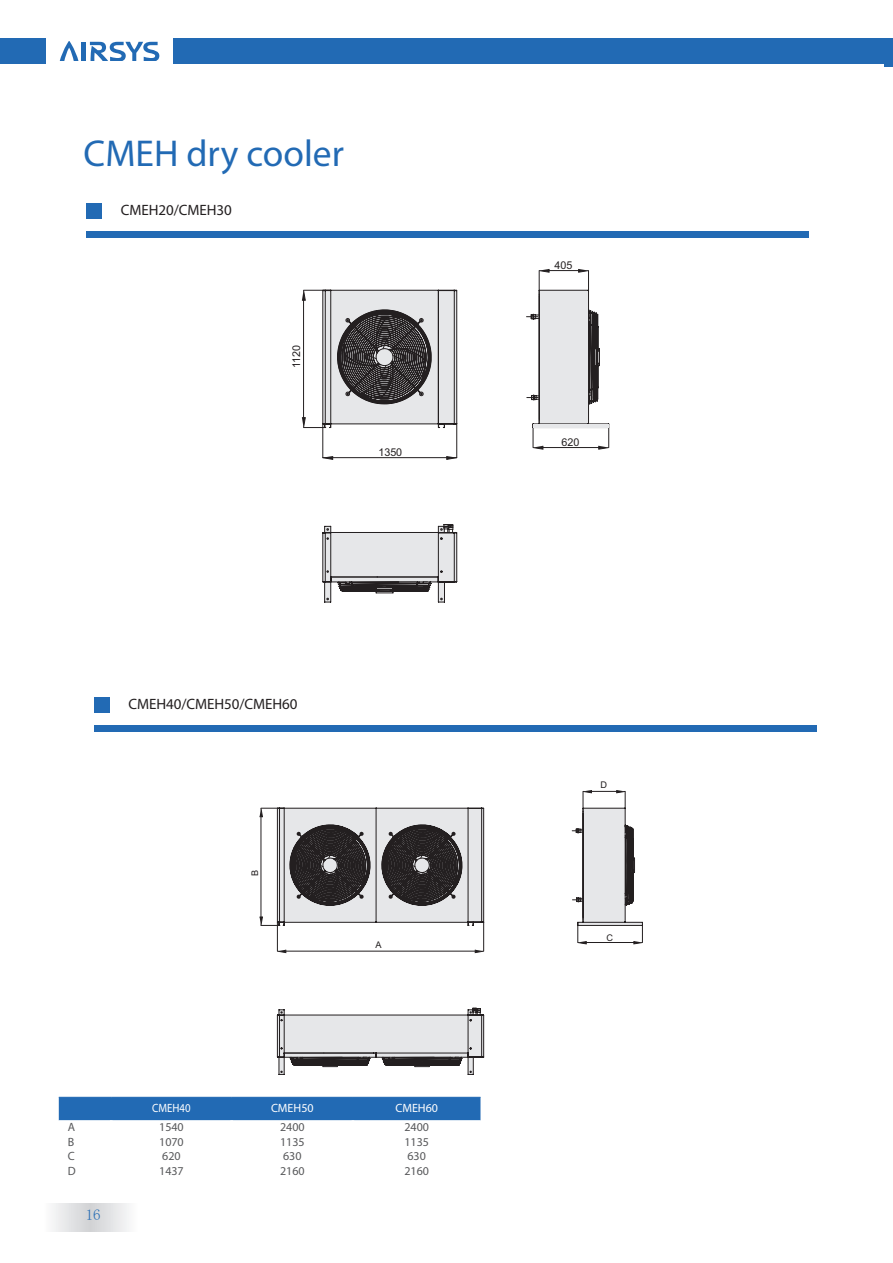
<style>
.page{position:relative;width:893px;height:1263px;background:#fff}
.page>*{position:absolute;margin:0;border:0;box-sizing:border-box;transform-origin:0 0}
.t1{font:37.5px "Myriad Pro";color:#226ab4}
.t2{font:15px "Myriad Pro";letter-spacing:-.005em;color:#231f20}
.t3{font:15px "Sim Sun";color:#226ab4}
.t4{font:12px "Myriad Pro";color:#57585a}
.t5{font:12px "Myriad Pro";color:#fff}
.t6{font:12px "Myriad Pro";color:#fff;scale:.9 1}
.t7{font:10.8px "Arial";color:#231f20}
.t8{font:9.15px "Arial";color:#231f20}
</style>
<div class="page">
<svg style="left:53px;top:1203px;width:76px;height:29px"></svg>
<div style="left:193px;top:38px;width:700px;height:26px;background:#226ab4"></div>
<div style="left:173px;top:38px;width:58px;height:26px;background:#226ab4"></div>
<div style="left:0;top:38px;width:46px;height:26px;background:#226ab4"></div>
<div style="left:81px;top:42px;width:5px;height:19px;background:#226ab4"></div>
<svg style="left:60px;top:42px;width:19px;height:19px"></svg>
<svg style="left:90px;top:42px;width:69px;height:19px"></svg>
<div style="left:86px;top:231px;width:723px;height:6px;background:#226ab4"></div>
<div style="left:86px;top:203px;width:16px;height:16px;background:#226ab4"></div>
<hr style="left:323px;top:424px;width:1px;height:34px;background:#231f20">
<svg style="left:301px;top:289px;width:157px;height:139px"></svg>
<svg style="left:530px;top:269px;width:79px;height:181px"></svg>
<svg style="left:324px;top:316px;width:215px;height:144px"></svg>
<svg style="left:322px;top:524px;width:136px;height:78px"></svg>
<hr style="left:323px;top:457px;width:134px;height:1px;background:#231f20">
<hr style="left:533px;top:424px;width:76px;height:3px;background:#e6e7e9">
<div style="left:94px;top:725px;width:723px;height:6px;background:#226ab4"></div>
<div style="left:94px;top:697px;width:16px;height:16px;background:#226ab4"></div>
<svg style="left:259px;top:807px;width:226px;height:146px"></svg>
<svg style="left:575px;top:790px;width:68px;height:155px"></svg>
<svg style="left:288px;top:830px;width:295px;height:124px"></svg>
<svg style="left:277px;top:1007px;width:208px;height:68px"></svg>
<div style="left:59px;top:1098px;width:421px;height:23px;background:#226ab4"></div>
<hr style="left:59px;top:1097px;width:52px;height:1px;background:#226ab4">
<hr style="left:111px;top:1097px;width:121px;height:1px;background:#226ab4">
<hr style="left:232px;top:1097px;width:121px;height:1px;background:#226ab4">
<hr style="left:353px;top:1097px;width:127px;height:1px;background:#226ab4">
<div style="left:885px;top:41px;width:8px;height:26px;background:#226ab4"></div>
<p class="t1" style="left:84px;top:130px;width:262px">CMEH dry cooler</p>
<p class="t2" style="left:121px;top:200px;width:112px">CMEH20/CMEH30</p>
<p class="t7" style="left:289px;top:368px;width:25px;rotate:-90deg">1120</p>
<p class="t7" style="left:378px;top:445px;width:25px">1350</p>
<p class="t2" style="left:129px;top:694px;width:170px">CMEH40/CMEH50/CMEH60</p>
<p class="t8" style="left:249px;top:875px;width:8px;rotate:-90deg">B</p>
<p class="t8" style="left:375px;top:939px;width:8px">A</p>
<p class="t6" style="left:152px;top:1101px;width:44px">CMEH40</p>
<p class="t5" style="left:271px;top:1101px;width:44px">CMEH50</p>
<p class="t5" style="left:395px;top:1101px;width:44px">CMEH60</p>
<p class="t4" style="left:68px;top:1120px;width:9px">A</p>
<p class="t4" style="left:159px;top:1120px;width:26px">1540</p>
<p class="t4" style="left:280px;top:1120px;width:26px">2400</p>
<p class="t4" style="left:404px;top:1120px;width:26px">2400</p>
<p class="t4" style="left:68px;top:1134px;width:8px">B</p>
<p class="t4" style="left:159px;top:1134px;width:26px">1070</p>
<p class="t4" style="left:280px;top:1134px;width:26px">1135</p>
<p class="t4" style="left:404px;top:1134px;width:26px">1135</p>
<p class="t4" style="left:68px;top:1149px;width:8px">C</p>
<p class="t4" style="left:162px;top:1149px;width:20px">620</p>
<p class="t4" style="left:283px;top:1149px;width:20px">630</p>
<p class="t4" style="left:407px;top:1149px;width:20px">630</p>
<p class="t4" style="left:68px;top:1163px;width:9px">D</p>
<p class="t4" style="left:159px;top:1163px;width:26px">1437</p>
<p class="t4" style="left:280px;top:1163px;width:26px">2160</p>
<p class="t4" style="left:404px;top:1163px;width:26px">2160</p>
<p class="t3" style="left:86px;top:1207px;width:16px">16</p>
<p class="t7" style="left:555px;top:258px;width:19px">405</p>
<p class="t7" style="left:561px;top:435px;width:19px">620</p>
<p class="t8" style="left:601px;top:779px;width:8px">D</p>
<p class="t8" style="left:607px;top:932px;width:8px">C</p>
</div>
